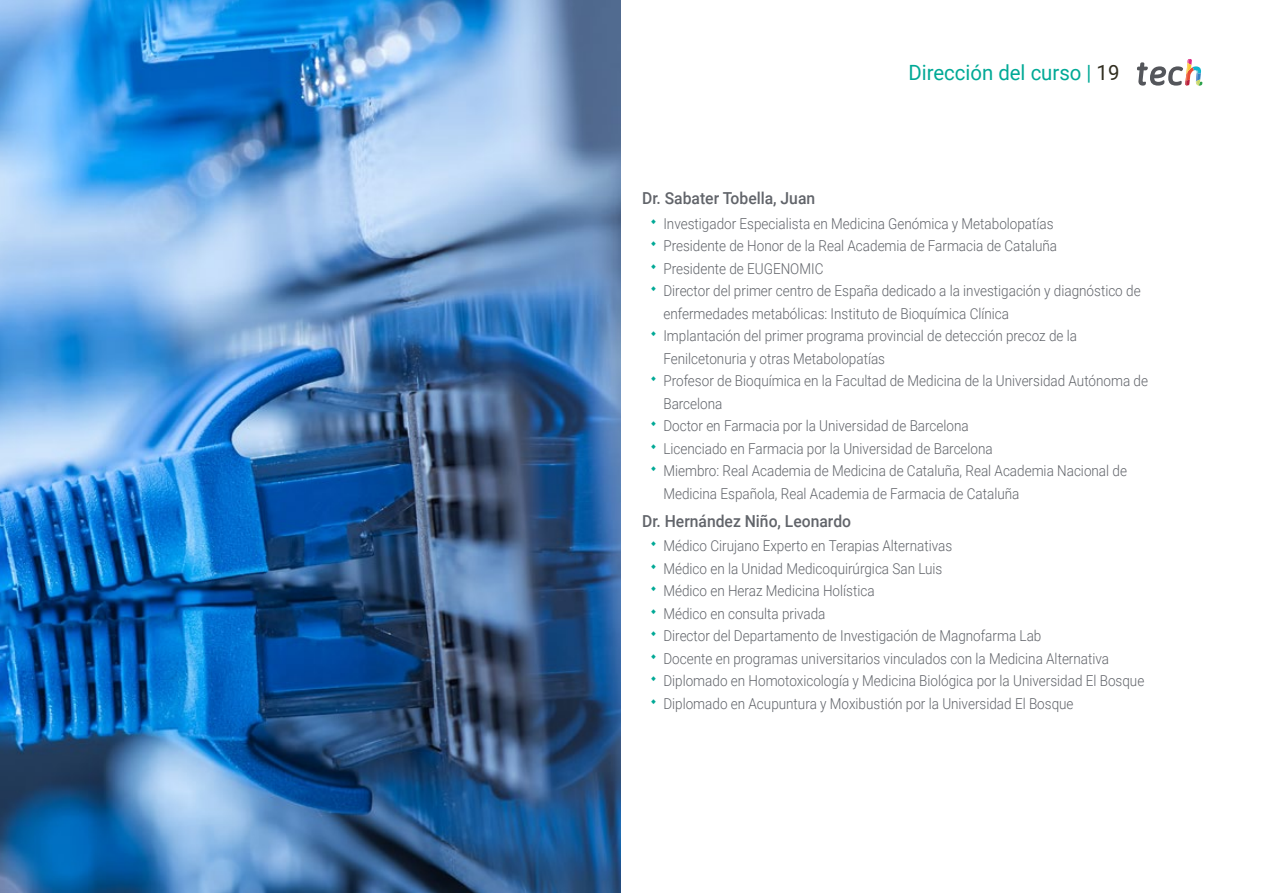
<style>
.page{position:relative;width:1263px;height:893px;background:#fff}
.page>*{position:absolute;margin:0;border:0;box-sizing:border-box;transform-origin:0 0}
.t1{font:21px "Roboto";color:#00a996}
.t2{font:500 16.5px "Roboto";color:#61646a;scale:.95 1}
.t3{font:300 15px/22.5px "Roboto";color:#61646a;scale:.9 1}
.s1{color:#312e20}
</style>
<div class="page">
<svg style="left:1137px;top:59px;width:65px;height:27px"></svg>
<img style="left:0;top:0;width:621px;height:893px">
<h1 class="t1" style="left:908px;top:57px;width:213px">Dirección del curso | <span class="s1">19</span></h1>
<p class="t2" style="left:642px;top:187px;width:184px">Dr. Sabater Tobella, Juan</p>
<p class="t3" style="left:663px;top:212px;width:540px">Investigador Especialista en Medicina Genómica y Metabolopatías<br>Presidente de Honor de la Real Academia de Farmacia de Cataluña<br>Presidente de EUGENOMIC<br>Director del primer centro de España dedicado a la investigación y diagnóstico de enfermedades metabólicas: Instituto de Bioquímica Clínica<br>Implantación del primer programa provincial de detección precoz de la Fenilcetonuria y otras Metabolopatías<br>Profesor de Bioquímica en la Facultad de Medicina de la Universidad Autónoma de Barcelona<br>Doctor en Farmacia por la Universidad de Barcelona<br>Licenciado en Farmacia por la Universidad de Barcelona<br>Miembro: Real Academia de Medicina de Cataluña, Real Academia Nacional de Medicina Española, Real Academia de Farmacia de Cataluña</p>
<p class="t2" style="left:642px;top:509px;width:221px">Dr. Hernández Niño, Leonardo</p>
<p class="t3" style="left:663px;top:534px;width:536px">Médico Cirujano Experto en Terapias Alternativas<br>Médico en la Unidad Medicoquirúrgica San Luis<br>Médico en Heraz Medicina Holística<br>Médico en consulta privada<br>Director del Departamento de Investigación de Magnofarma Lab<br>Docente en programas universitarios vinculados con la Medicina Alternativa Diplomado en Homotoxicología y Medicina Biológica por la Universidad El Bosque Diplomado en Acupuntura y Moxibustión por la Universidad El Bosque</p>
</div>
